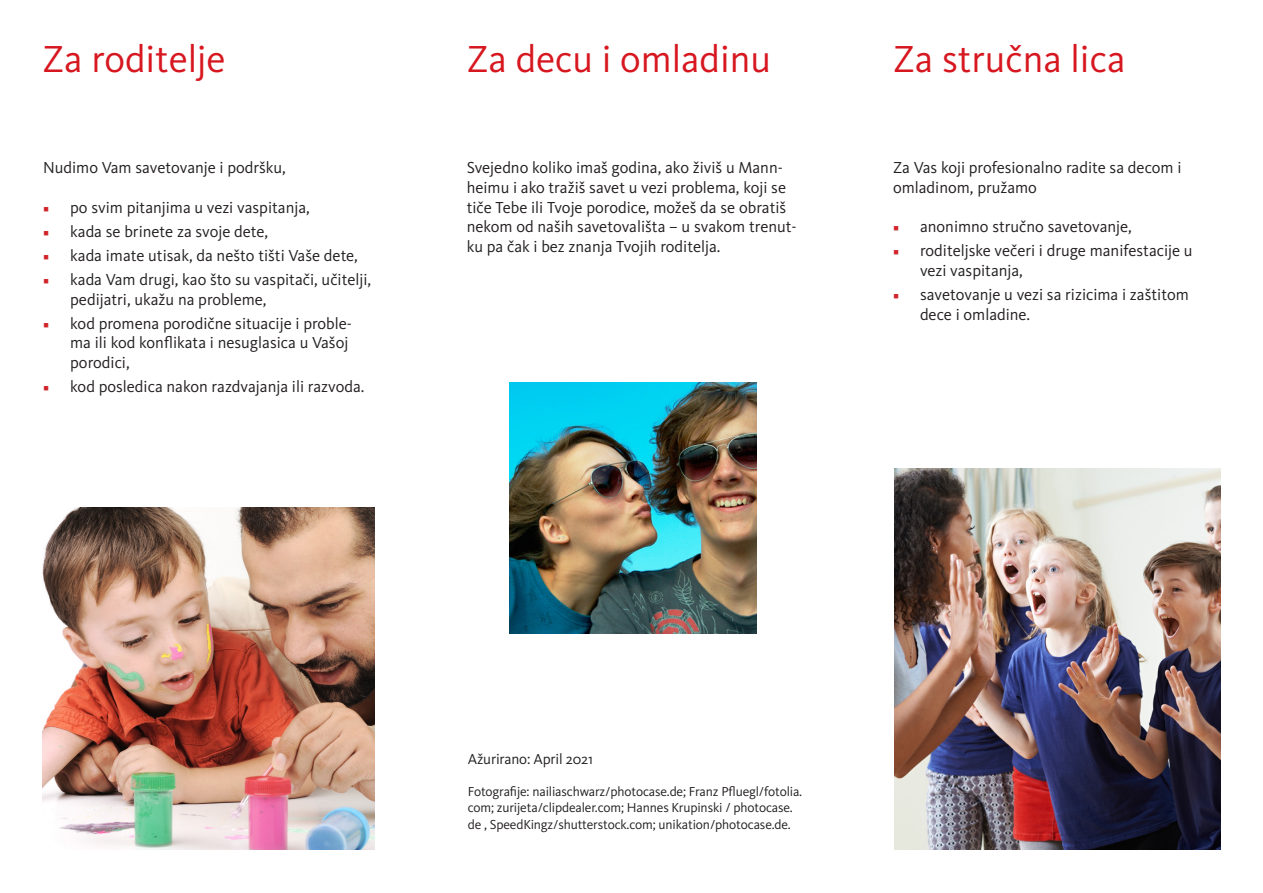
<style>
.page{position:relative;width:1263px;height:893px;background:#fff}
.page>*{position:absolute;margin:0;border:0;box-sizing:border-box;transform-origin:0 0}
.t1{font:39px "Kievit Pro";color:#d7171f}
.t2{font:16.5px/19.8px "Kievit Pro";color:#231f20}
.t3{font:15px "Kievit Pro";letter-spacing:-.01em;color:#231f20}
.t4{font:13.5px/16.2px "Kievit Pro";letter-spacing:-.01em;color:#231f20}
.s1{font-family:"Minion Pro";font-size:15px;color:#d1232a}
</style>
<div class="page">
<img style="left:43px;top:508px;width:332px;height:342px">
<img style="left:509px;top:383px;width:247px;height:250px">
<img style="left:895px;top:469px;width:325px;height:380px">
<p class="t1" style="left:43px;top:36px;width:185px">Za roditelje</p>
<p class="t2" style="left:43px;top:158px;width:244px">Nudimo Vam savetovanje i podršku,</p>
<p class="t2" style="left:43px;top:197px;width:268px"><span class="s1">■</span> po svim pitanjima u vezi vaspitanja,</p>
<p class="t2" style="left:43px;top:221px;width:226px"><span class="s1">■</span> kada se brinete za svoje dete,</p>
<p class="t2" style="left:43px;top:245px;width:316px"><span class="s1">■</span> kada imate utisak, da nešto tišti Vaše dete,</p>
<p class="t2" style="left:70px;top:269px;width:302px;text-indent:-27px"><span class="s1">■</span> kada Vam drugi, kao što su vaspitači, učitelji, pedijatri, ukažu na probleme,</p>
<p class="t2" style="left:70px;top:313px;width:283px;text-indent:-27px"><span class="s1">■</span> kod promena porodične situacije i proble&shy;ma ili kod konflikata i nesuglasica u Vašoj porodici,</p>
<p class="t2" style="left:43px;top:377px;width:323px"><span class="s1">■</span> kod posledica nakon razdvajanja ili razvoda.</p>
<p class="t1" style="left:467px;top:36px;width:306px">Za decu i omladinu</p>
<p class="t2" style="left:467px;top:158px;width:321px">Svejedno koliko imaš godina, ako živiš u Mann&shy;heimu i ako tražiš savet u vezi problema, koji se</p>
<p class="t2" style="left:467px;top:197px;width:321px">tiče Tebe ili Tvoje porodice, možeš da se obratiš</p>
<p class="t2" style="left:467px;top:217px;width:331px">nekom od naših savetovališta – u svakom trenut&shy;ku pa čak i bez znanja Tvojih roditelja.</p>
<p class="t1" style="left:893px;top:36px;width:234px">Za stručna lica</p>
<p class="t2" style="left:893px;top:157px;width:290px">Za Vas koji profesionalno radite sa decom i</p>
<p class="t2" style="left:893px;top:177px;width:145px">omladinom, pružamo</p>
<p class="t2" style="left:893px;top:217px;width:240px"><span class="s1">■</span> anonimno stručno savetovanje,</p>
<p class="t2" style="left:920px;top:241px;width:274px;text-indent:-27px"><span class="s1">■</span> roditeljske večeri i druge manifestacije u vezi vaspitanja,</p>
<p class="t2" style="left:920px;top:284px;width:270px;text-indent:-27px"><span class="s1">■</span> savetovanje u vezi sa rizicima i zaštitom dece i omladine.</p>
<p class="t3" style="left:468px;top:750px;width:127px">Ažurirano: April 2021</p>
<p class="t4" style="left:468px;top:783px;width:336px">Fotografije: nailiaschwarz/photocase.de; Franz Pfluegl/fotolia. com; zurijeta/clipdealer.com; Hannes Krupinski / photocase. de , SpeedKingz/shutterstock.com; unikation/photocase.de.</p>
</div>
